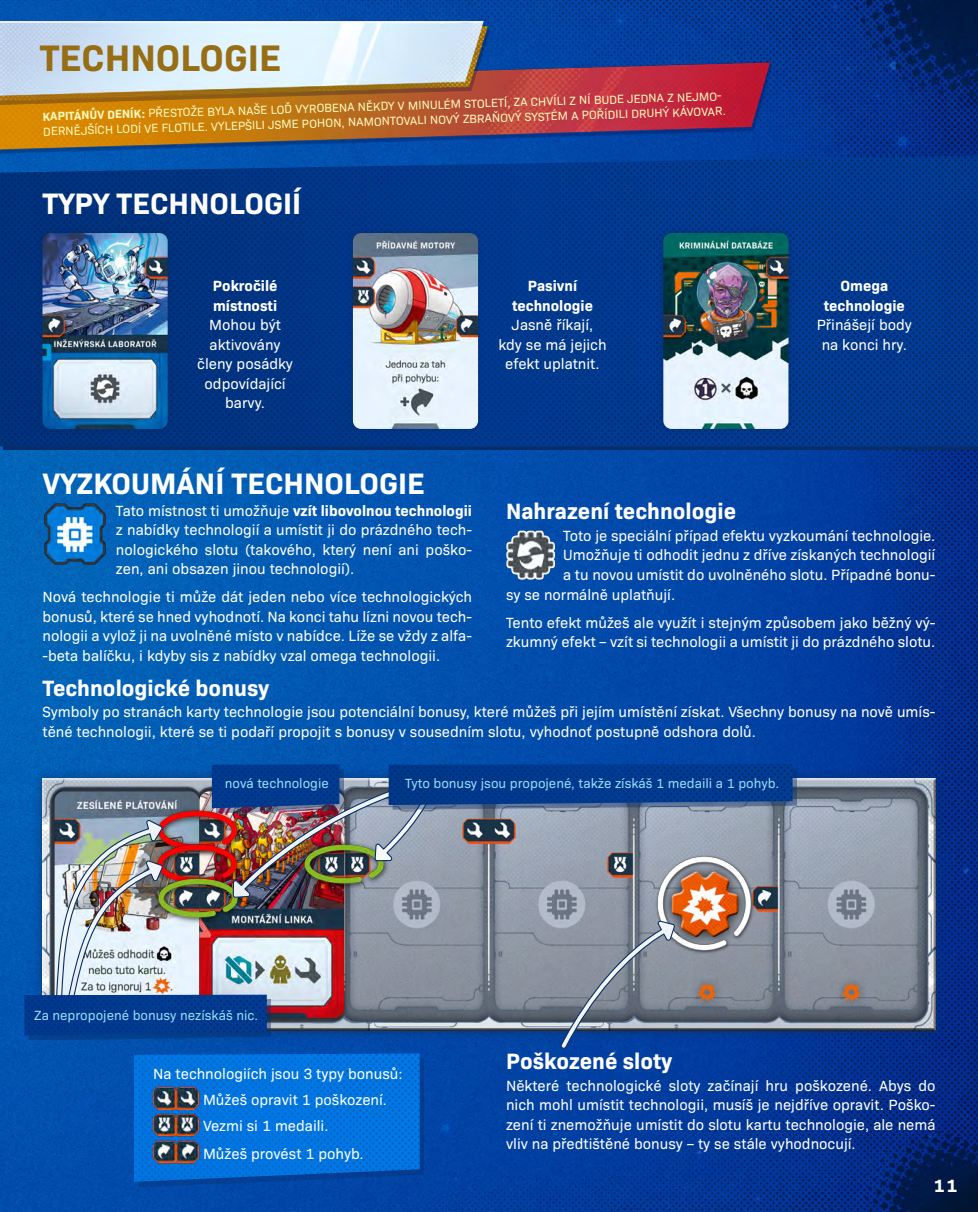
<style>
.page{position:relative;width:978px;height:1212px;background:#fff}
.page>*{position:absolute;margin:0;border:0;box-sizing:border-box;transform-origin:0 0}
.Heading_1{font:700 37.5px "Bio Sans";color:#976e16}
.Heading_2{font:700 30px "Bio Sans";color:#fff}
.Heading_3{font:700 22.5px "Bio Sans";color:#fff}
.t1{font:700 18px "Bio Sans";color:#fff}
.t2{font:15px/19.5px "Bio Sans";color:#fff;text-align:justify}
.Heading_4{font:700 15px/19.5px "Bio Sans";color:#fff;text-align:center}
.Label{font:13.5px "Bio Sans";color:#9cd8f5}
.Captain_s_Log{font:12px/14.7px "Bio Sans";color:#fff9bc}
.s1{font-weight:700}
</style>
<div class="page">
<img style="left:0;top:0;width:978px;height:1212px">
<img style="left:0;top:155px;width:978px;height:291px">
<div style="left:36px;top:227px;width:138px;height:208px;background:#092d67;opacity:.75"></div>
<img style="left:43px;top:233px;width:125px;height:196px">
<div style="left:347px;top:227px;width:137px;height:208px;background:#092d67;opacity:.75"></div>
<img style="left:353px;top:233px;width:125px;height:196px">
<div style="left:31px;top:767px;width:916px;height:275px;background:#092d67;opacity:.75"></div>
<svg style="left:42px;top:778px;width:894px;height:252px"></svg>
<div style="left:47px;top:784px;width:304px;height:241px;background:#000;opacity:.75"></div>
<img style="left:55px;top:791px;width:289px;height:227px">
<img style="left:153px;top:804px;width:79px;height:33px">
<img style="left:164px;top:837px;width:68px;height:33px">
<img style="left:164px;top:870px;width:87px;height:59px">
<div style="left:657px;top:227px;width:137px;height:208px;background:#092d67;opacity:.75"></div>
<img style="left:663px;top:233px;width:125px;height:196px">
<img style="left:644px;top:850px;width:114px;height:109px">
<img style="left:54px;top:819px;width:110px;height:228px">
<img style="left:232px;top:778px;width:203px;height:121px">
<svg style="left:560px;top:920px;width:116px;height:130px"></svg>
<img style="left:0;top:0;width:818px;height:161px">
<img style="left:0;top:0;width:503px;height:111px">
<div style="left:393px;top:769px;width:404px;height:40px;background:#092d67;opacity:.43"></div>
<img style="left:389px;top:764px;width:404px;height:41px">
<div style="left:29px;top:999px;width:242px;height:41px;background:#092d67;opacity:.43"></div>
<img style="left:24px;top:995px;width:243px;height:40px">
<div style="left:216px;top:769px;width:128px;height:44px;background:#092d67;opacity:.43"></div>
<img style="left:212px;top:764px;width:127px;height:44px">
<img style="left:43px;top:501px;width:64px;height:66px">
<div style="left:138px;top:1058px;width:286px;height:129px;background:#092d67;opacity:.43"></div>
<img style="left:134px;top:1053px;width:286px;height:129px">
<img style="left:153px;top:1087px;width:46px;height:22px">
<img style="left:153px;top:1114px;width:46px;height:22px">
<img style="left:153px;top:1141px;width:46px;height:22px">
<img style="left:506px;top:530px;width:49px;height:50px">
<p class="Heading_1" style="left:40px;top:29px;width:243px">TECHNOLOGIE</p>
<p class="Captain_s_Log" style="left:42px;top:110px;width:685px;rotate:-2deg"><sup>KAP</sup><span class="s1">ITÁNŮV DENÍK:</span> PŘESTOŽE BYLA NAŠE LOĎ VYROBENA NĚKDY V MINULÉM STOLETÍ, ZA CHVÍLI Z NÍ BUDE JEDNA Z NEJMO-<br>DERNĚJŠÍCH LODÍ VE FLOTILE. VYLEPŠILI JSME POHON, NAMONTOVALI NOVÝ ZBRAŇOVÝ SYSTÉM A POŘÍDILI DRUHÝ KÁVOVAR.</p>
<p class="Heading_2" style="left:43px;top:180px;width:260px">TYPY TECHNOLOGIÍ</p>
<p class="Heading_4" style="left:213px;top:275px;width:66px;text-align:left">Pokročilé místnosti</p>
<p class="t2" style="left:197px;top:314px;width:97px;text-align:center">Mohou být aktivovány členy posádky odpovídající barvy.</p>
<p class="Heading_2" style="left:43px;top:461px;width:384px">VYZKOUMÁNÍ TECHNOLOGIE</p>
<p class="t2" style="left:116px;top:500px;width:358px">Tato místnost ti umožňuje <span class="s1">vzít libovolnou technologii </span>z nabídky technologií a umístit ji do prázdného tech&shy;nologického slotu (takového, který není ani poško&shy;zen, ani obsazen jinou technologií).</p>
<p class="t2" style="left:43px;top:586px;width:431px">Nová technologie ti může dát jeden nebo více technologických bonusů, které se hned vyhodnotí. Na konci tahu lízni novou tech&shy;nologii a vylož ji na uvolněné místo v nabídce. Líže se vždy z alfa--beta balíčku, i kdyby sis z nabídky vzal omega technologii.</p>
<p class="Heading_4" style="left:512px;top:275px;width:82px">Pasivní technologie</p>
<p class="t2" style="left:498px;top:314px;width:110px;text-align:center">Jasně říkají, kdy se má jejich efekt uplatnit.</p>
<p class="Heading_4" style="left:824px;top:275px;width:82px">Omega technologie</p>
<p class="t2" style="left:817px;top:314px;width:97px;text-align:center">Přinášejí body na konci hry.</p>
<p class="Heading_3" style="left:506px;top:494px;width:232px">Nahrazení technologie</p>
<p class="t2" style="left:563px;top:525px;width:374px">Toto je speciální případ efektu vyzkoumání technologie.</p>
<p class="t2" style="left:563px;top:544px;width:374px">Umožňuje ti odhodit jednu z dříve získaných technologií</p>
<p class="t2" style="left:563px;top:564px;width:374px">a tu novou umístit do uvolněného slotu. Případné bonu-</p>
<p class="t2" style="left:506px;top:583px;width:171px">sy se normálně uplatňují.</p>
<p class="t2" style="left:506px;top:611px;width:431px">Tento efekt můžeš ale využít i stejným způsobem jako běžný vý&shy;zkumný efekt – vzít si technologii a umístit ji do prázdného slotu.</p>
<p class="Heading_3" style="left:43px;top:671px;width:228px">Technologické bonusy</p>
<p class="t2" style="left:43px;top:701px;width:894px">Symboly po stranách karty technologie jsou potenciální bonusy, které můžeš při jejím umístění získat. Všechny bonusy na nově umís&shy;těné technologii, které se ti podaří propojit s bonusy v sousedním slotu, vyhodnoť postupně odshora dolů.</p>
<p class="Label" style="left:225px;top:773px;width:106px">nová technologie</p>
<p class="Label" style="left:405px;top:773px;width:376px">Tyto bonusy jsou propojené, takže získáš 1 medaili a 1 pohyb.</p>
<p class="Label" style="left:34px;top:1005px;width:226px">Za nepropojené bonusy nezískáš nic.</p>
<p class="t2" style="left:153px;top:1063px;width:251px">Na technologiích jsou 3 typy bonusů:</p>
<p class="t2" style="left:203px;top:1089px;width:186px">Můžeš opravit 1 poškození.</p>
<p class="t2" style="left:203px;top:1114px;width:127px">Vezmi si 1 medaili.</p>
<p class="t2" style="left:203px;top:1142px;width:162px">Můžeš provést 1 pohyb.</p>
<p class="Heading_3" style="left:506px;top:1044px;width:168px">Poškozené sloty</p>
<p class="t2" style="left:506px;top:1075px;width:431px">Některé technologické sloty začínají hru poškozené. Abys do nich mohl umístit technologii, musíš je nejdříve opravit. Poško&shy;zení ti znemožňuje umístit do slotu kartu technologie, ale nemá vliv na předtištěné bonusy – ty se stále vyhodnocují.</p>
<p class="t1" style="left:934px;top:1171px;width:25px">11</p>
</div>
